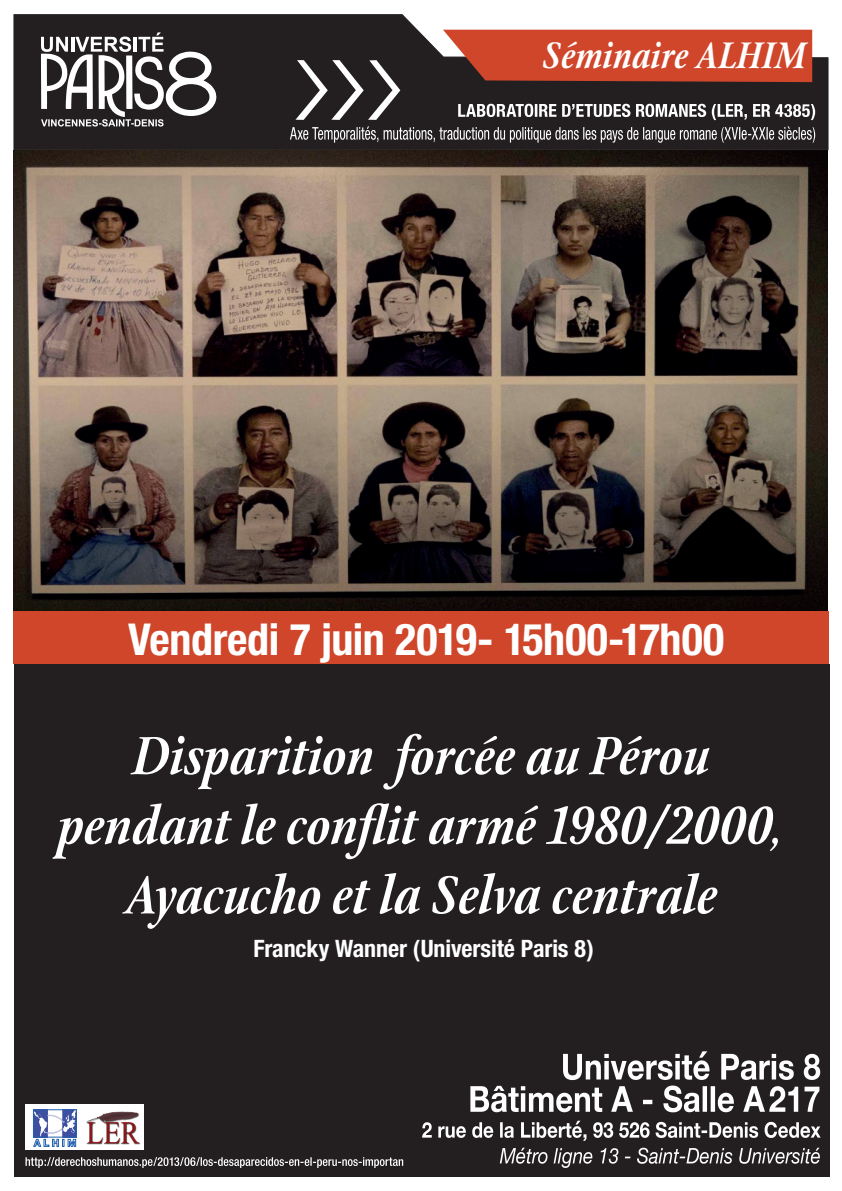
<style>
.page{position:relative;width:842px;height:1191px;background:#fff}
.page>*{position:absolute;margin:0;border:0;box-sizing:border-box;transform-origin:0 0}
.t1{font:italic 600 58px/69.6px "Stone Print";color:#fff;text-align:center}
.t2{font:700 condensed 44px "Helvetica Neue";letter-spacing:-.01em;color:#fff}
.t3{font:italic 600 40px "Stone Print";color:#fff}
.t4{font:700 condensed 24px "Helvetica Neue";letter-spacing:-.005em;color:#fff}
</style>
<div class="page">
<img style="left:13px;top:151px;width:814px;height:460px">
<svg style="left:13px;top:14px;width:816px;height:137px;background:#413d3e"></svg>
<svg style="left:41px;top:32px;width:176px;height:95px"></svg>
<svg style="left:295px;top:60px;width:105px;height:60px"></svg>
<svg style="left:443px;top:30px;width:369px;height:52px;background:#c7462c"></svg>
<div style="left:14px;top:664px;width:815px;height:512px;background:#231f20"></div>
<svg style="left:458px;top:104px;width:357px;height:16px"></svg>
<svg style="left:290px;top:126px;width:525px;height:17px;background:#555253"></svg>
<div style="left:13px;top:611px;width:815px;height:53px;background:#d0462a"></div>
<div style="left:26px;top:1104px;width:118px;height:45px;background:#fff"></div>
<img style="left:86px;top:1111px;width:55px;height:34px">
<img style="left:35px;top:1111px;width:40px;height:24px">
<div style="left:33px;top:1109px;width:44px;height:28px;border:1px solid #2360ae"></div>
<svg style="left:32px;top:1135px;width:45px;height:15px"></svg>
<svg style="left:26px;top:1157px;width:377px;height:11px"></svg>
<svg style="left:500px;top:1147px;width:320px;height:21px"></svg>
<svg style="left:422px;top:1120px;width:399px;height:21px"></svg>
<svg style="left:470px;top:1051px;width:350px;height:61px"></svg>
<p class="t3" style="left:543px;top:31px;width:265px">Séminaire ALHIM</p>
<p class="t2" style="left:128px;top:612px;width:597px">Vendredi 7 juin 2019- 15h00-17h00</p>
<p class="t1" style="left:58px;top:720px;width:727px">Disparition forcée au Pérou pendant le conflit armé 1980/2000,<br>Ayacucho et la Selva centrale</p>
<p class="t4" style="left:253px;top:933px;width:342px">Francky Wanner (Université Paris 8)</p>
</div>
